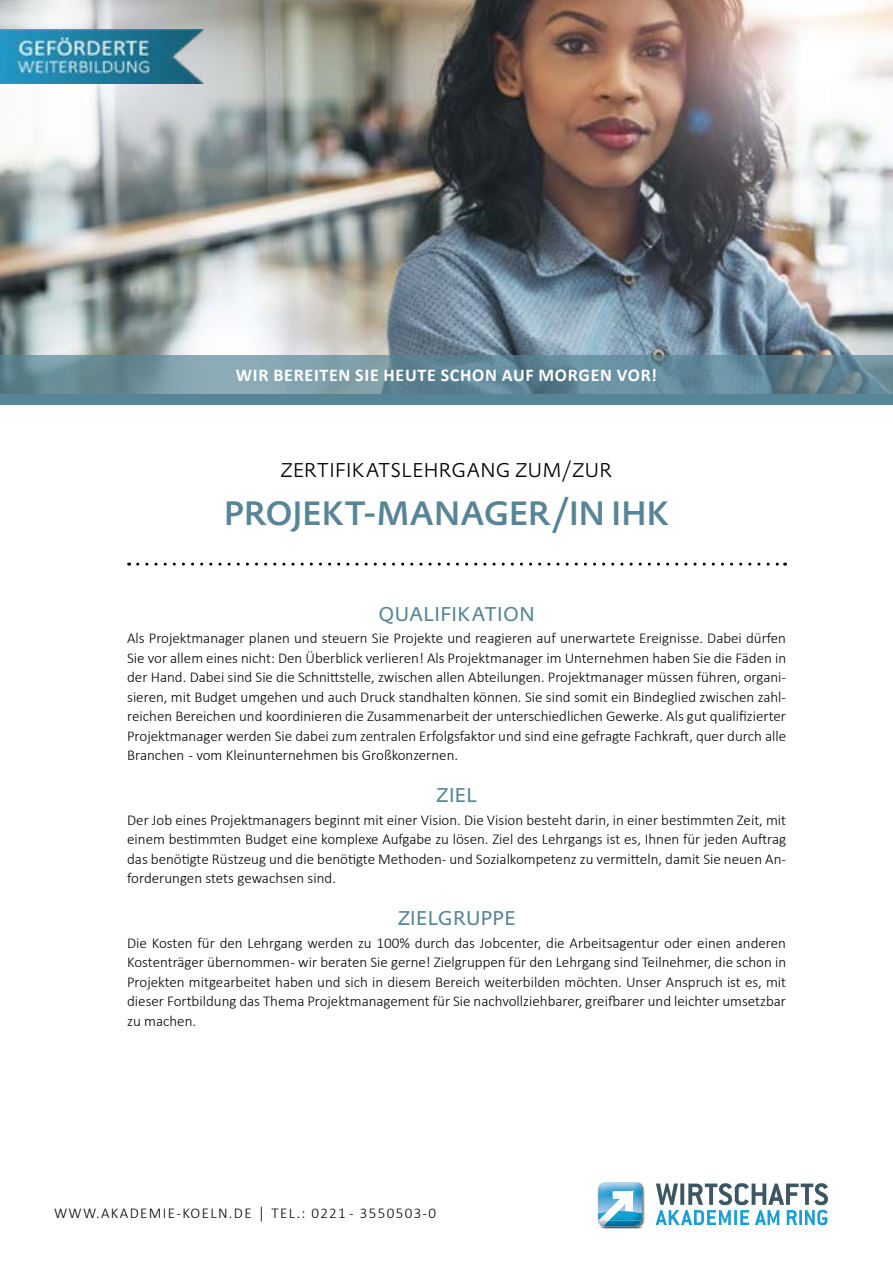
<style>
.page{position:relative;width:893px;height:1263px;background:#fff}
.page>*{position:absolute;margin:0;border:0;box-sizing:border-box;transform-origin:0 0}
.t1{font:33px "DTL Prokyon ST Medium";color:#578596}
.t2{font:19.5px "DTL Prokyon T";letter-spacing:.02em;color:#578596}
.t3{font:19.5px "DTL Prokyon ST Light";letter-spacing:.015em;color:#000}
.t4{font:700 18px "Calibri";letter-spacing:.04em;color:#fff}
.t5{font:300 15px/19.5px "Calibri";color:#000;text-align:justify}
.t6{font:300 15px "Calibri";letter-spacing:.09em;color:#000}
</style>
<div class="page">
<img style="left:0;top:0;width:893px;height:355px">
<img style="left:600px;top:1227px;width:43px;height:1px">
<img style="left:642px;top:1184px;width:2px;height:37px">
<svg style="left:597px;top:1182px;width:45px;height:45px"></svg>
<img style="left:598px;top:1182px;width:37px;height:31px">
<svg style="left:656px;top:1183px;width:172px;height:42px"></svg>
<svg style="left:0;top:355px;width:893px;height:39px;background:#6b8e9c"></svg>
<div style="left:0;top:394px;width:893px;height:10px;background:#578596"></div>
<svg style="left:138px;top:563px;width:648px;height:3px"></svg>
<img style="left:0;top:29px;width:203px;height:55px">
<p class="t4" style="left:236px;top:363px;width:423px">WIR BEREITEN SIE HEUTE SCHON AUF MORGEN VOR!</p>
<h2 class="t3" style="left:280px;top:457px;width:334px">ZERTIFIKATSLEHRGANG ZUM/ZUR</h2>
<h1 class="t1" style="left:224px;top:492px;width:446px">PROJEKT-MANAGER/IN IHK</h1>
<h2 class="t2" style="left:379px;top:601px;width:157px">QUALIFIKATION</h2>
<p class="t5" style="left:127px;top:628px;width:660px">Als Projektmanager planen und steuern Sie Projekte und reagieren auf unerwartete Ereignisse. Dabei dürfen Sie vor allem eines nicht: Den Überblick verlieren! Als Projektmanager im Unternehmen haben Sie die Fäden in der Hand. Dabei sind Sie die Schnittstelle, zwischen allen Abteilungen. Projektmanager müssen führen, organi&shy;sieren, mit Budget umgehen und auch Druck standhalten können. Sie sind somit ein Bindeglied zwischen zahl&shy;reichen Bereichen und koordinieren die Zusammenarbeit der unterschiedlichen Gewerke. Als gut qualifizierter Projektmanager werden Sie dabei zum zentralen Erfolgsfaktor und sind eine gefragte Fachkraft, quer durch alle Branchen - vom Kleinunternehmen bis Großkonzernen.</p>
<h2 class="t2" style="left:436px;top:782px;width:42px">ZIEL</h2>
<p class="t5" style="left:127px;top:810px;width:660px">Der Job eines Projektmanagers beginnt mit einer Vision. Die Vision besteht darin, in einer bestimmten Zeit, mit einem bestimmten Budget eine komplexe Aufgabe zu lösen. Ziel des Lehrgangs ist es, Ihnen für jeden Auftrag das benötigte Rüstzeug und die benötigte Methoden- und Sozialkompetenz zu vermitteln, damit Sie neuen An&shy;forderungen stets gewachsen sind.</p>
<h2 class="t2" style="left:398px;top:905px;width:119px">ZIELGRUPPE</h2>
<p class="t5" style="left:127px;top:933px;width:660px">Die Kosten für den Lehrgang werden zu 100% durch das Jobcenter, die Arbeitsagentur oder einen anderen Kostenträger übernommen - wir beraten Sie gerne! Zielgruppen für den Lehrgang sind Teilnehmer, die schon in Projekten mitgearbeitet haben und sich in diesem Bereich weiterbilden möchten. Unser Anspruch ist es, mit dieser Fortbildung das Thema Projektmanagement für Sie nachvollziehbarer, greifbarer und leichter umsetzbar zu machen.</p>
<p class="t6" style="left:54px;top:1203px;width:384px">WWW.AKADEMIE-KOELN.DE │ TEL.: 0221 - 3550503-0</p>
</div>
